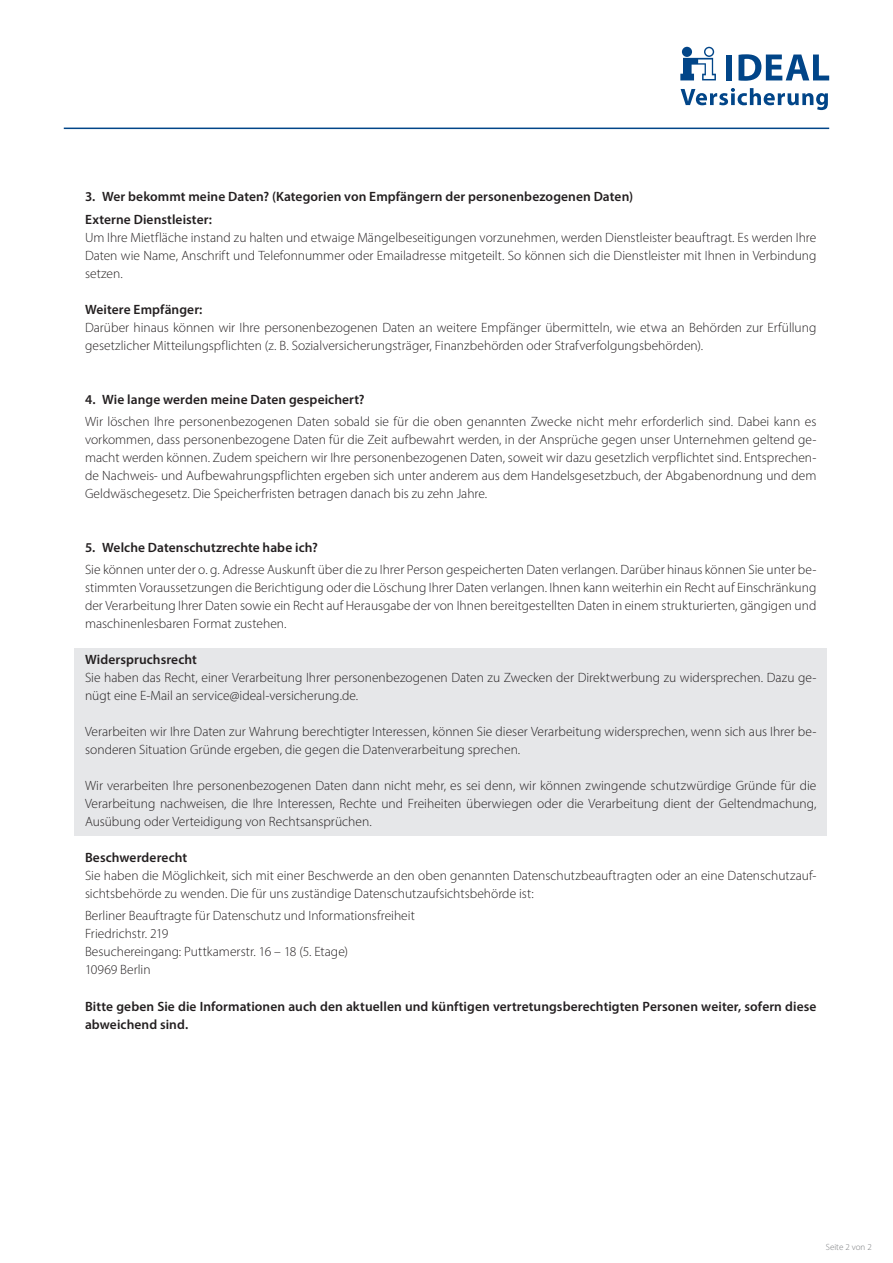
<style>
.page{position:relative;width:893px;height:1263px;background:#fff}
.page>*{position:absolute;margin:0;border:0;box-sizing:border-box;transform-origin:0 0}
.t1{font:300 13.5px/18px "Myriad Pro";color:#231f20}
.t2{font:600 13.5px/22.2px "Myriad Pro";letter-spacing:.005em;color:#231f20}
.t3{font:300 9px "Myriad Pro";color:#787a7d}
</style>
<div class="page">
<svg style="left:680px;top:47px;width:36px;height:33px"></svg>
<div style="left:726px;top:55px;width:6px;height:25px;background:#014588"></div>
<svg style="left:738px;top:54px;width:91px;height:27px"></svg>
<svg style="left:681px;top:88px;width:147px;height:22px"></svg>
<hr style="left:64px;top:128px;width:765px;height:1px;background:#014588">
<div style="left:74px;top:648px;width:753px;height:187px;background:#e6e7e9"></div>
<p class="t2" style="left:85px;top:185px;width:550px">3. Wer bekommt meine Daten? (Kategorien von Empfängern der personenbezogenen Daten)<br>Externe Dienstleister:</p>
<p class="t1" style="left:85px;top:228px;width:733px;text-align:justify">Um Ihre Mietfläche instand zu halten und etwaige Mängelbeseitigungen vorzunehmen, werden Dienstleister beauftragt. Es werden Ihre Daten wie Name, Anschrift und Telefonnummer oder Emailadresse mitgeteilt. So können sich die Dienstleister mit Ihnen in Verbindung setzen.</p>
<p class="t2" style="left:85px;top:298px;width:119px">Weitere Empfänger:</p>
<p class="t1" style="left:85px;top:318px;width:733px">Darüber hinaus können wir Ihre personenbezogenen Daten an weitere Empfänger übermitteln, wie etwa an Behörden zur Erfüllung gesetzlicher Mitteilungspflichten (z. B. Sozialversicherungsträger, Finanzbehörden oder Strafverfolgungsbehörden).</p>
<p class="t2" style="left:85px;top:388px;width:281px">4. Wie lange werden meine Daten gespeichert?</p>
<p class="t1" style="left:85px;top:412px;width:733px;text-align:justify">Wir löschen Ihre personenbezogenen Daten sobald sie für die oben genannten Zwecke nicht mehr erforderlich sind. Dabei kann es vorkommen, dass personenbezogene Daten für die Zeit aufbewahrt werden, in der Ansprüche gegen unser Unternehmen geltend ge&shy;macht werden können. Zudem speichern wir Ihre personenbezogenen Daten, soweit wir dazu gesetzlich verpflichtet sind. Entsprechen&shy;de Nachweis- und Aufbewahrungspflichten ergeben sich unter anderem aus dem Handelsgesetzbuch, der Abgabenordnung und dem Geldwäschegesetz. Die Speicherfristen betragen danach bis zu zehn Jahre.</p>
<p class="t2" style="left:85px;top:536px;width:234px">5. Welche Datenschutzrechte habe ich?</p>
<p class="t1" style="left:85px;top:561px;width:733px;text-align:justify">Sie können unter der o. g. Adresse Auskunft über die zu Ihrer Person gespeicherten Daten verlangen. Darüber hinaus können Sie unter be&shy;stimmten Voraussetzungen die Berichtigung oder die Löschung Ihrer Daten verlangen. Ihnen kann weiterhin ein Recht auf Einschränkung der Verarbeitung Ihrer Daten sowie ein Recht auf Herausgabe der von Ihnen bereitgestellten Daten in einem strukturierten, gängigen und maschinenlesbaren Format zustehen.</p>
<p class="t2" style="left:85px;top:648px;width:113px">Widerspruchsrecht</p>
<p class="t1" style="left:85px;top:669px;width:733px">Sie haben das Recht, einer Verarbeitung Ihrer personenbezogenen Daten zu Zwecken der Direktwerbung zu widersprechen. Dazu ge&shy;nügt eine E-Mail an service@ideal-versicherung.de.</p>
<p class="t1" style="left:85px;top:723px;width:733px">Verarbeiten wir Ihre Daten zur Wahrung berechtigter Interessen, können Sie dieser Verarbeitung widersprechen, wenn sich aus Ihrer be&shy;sonderen Situation Gründe ergeben, die gegen die Datenverarbeitung sprechen.</p>
<p class="t1" style="left:85px;top:777px;width:733px;text-align:justify">Wir verarbeiten Ihre personenbezogenen Daten dann nicht mehr, es sei denn, wir können zwingende schutzwürdige Gründe für die Verarbeitung nachweisen, die Ihre Interessen, Rechte und Freiheiten überwiegen oder die Verarbeitung dient der Geltendmachung, Ausübung oder Verteidigung von Rechtsansprüchen.</p>
<p class="t2" style="left:85px;top:846px;width:104px">Beschwerderecht</p>
<p class="t1" style="left:85px;top:867px;width:733px">Sie haben die Möglichkeit, sich mit einer Beschwerde an den oben genannten Datenschutzbeauftragten oder an eine Datenschutzauf&shy;sichtsbehörde zu wenden. Die für uns zuständige Datenschutzaufsichtsbehörde ist:</p>
<p class="t1" style="left:85px;top:907px;width:331px">Berliner Beauftragte für Datenschutz und Informationsfreiheit Friedrichstr. 219<br>Besuchereingang: Puttkamerstr. 16 – 18 (5. Etage)<br>10969 Berlin</p>
<p class="t2" style="left:85px;top:996px;width:733px;line-height:18px">Bitte geben Sie die Informationen auch den aktuellen und künftigen vertretungsberechtigten Personen weiter, sofern diese abweichend sind.</p>
<p class="t3" style="left:826px;top:1242px;width:47px">Seite 2 von 2</p>
</div>
